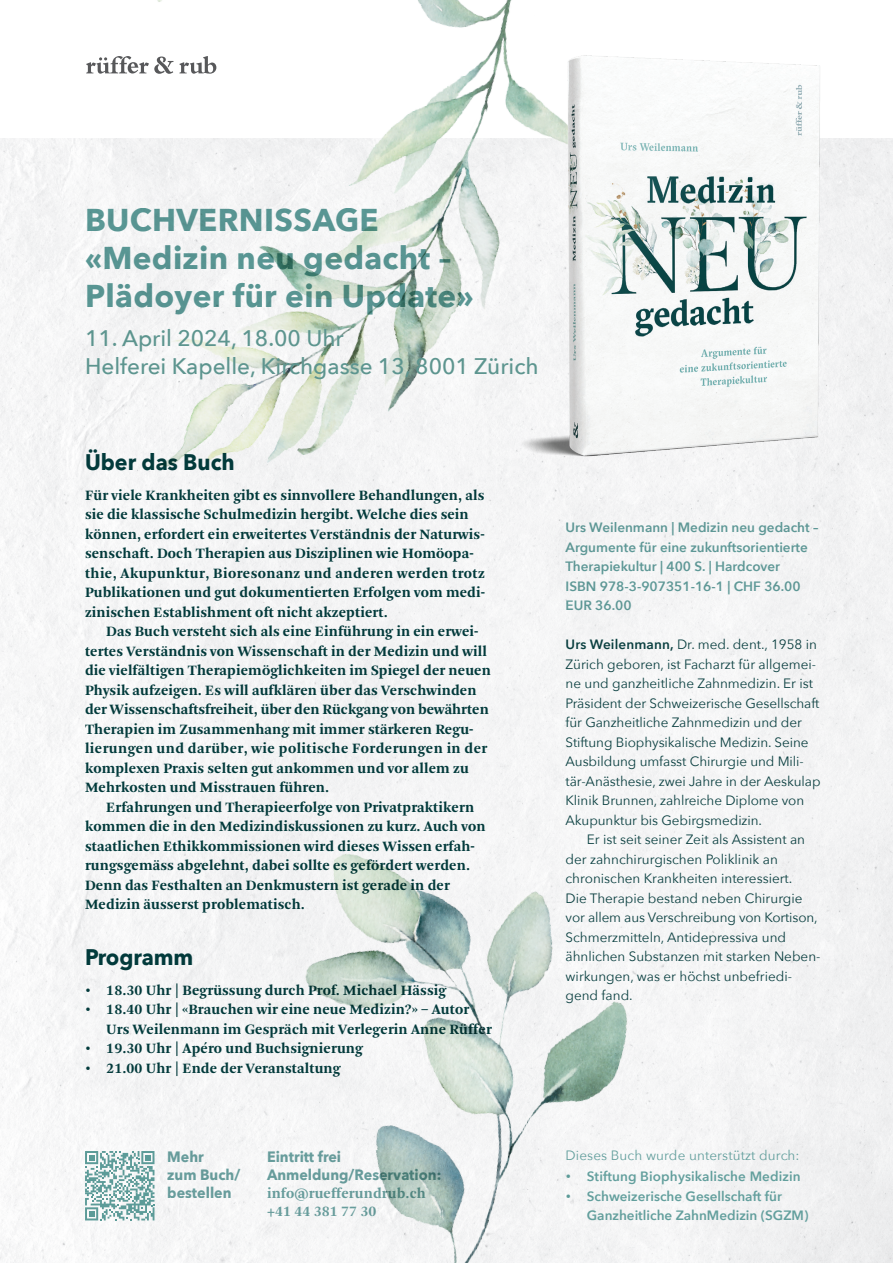
<style>
.page{position:relative;width:893px;height:1263px;background:#fff}
.page>*{position:absolute;margin:0;border:0;box-sizing:border-box;transform-origin:0 0}
.t1{font:700 31.5px/37.8px "Avenir Next";letter-spacing:.01em;color:#5c9b98}
.t2{font:500 22.5px/28.5px "Avenir Next";color:#5d958f}
.t3{font:700 22.5px "Avenir Next";color:#033d3e;scale:.95 1}
.t4{font:700 15px/19.5px "Arnhem";letter-spacing:.01em;color:#033d3e}
.t5{font:700 15px/18px "Avenir Next";color:#6ba2a1;scale:.95 1}
.t6{font:700 15px/18px "Arnhem";letter-spacing:.01em;color:#6ba2a1}
.t7{font:13.5px/19.5px "Avenir Next";letter-spacing:-.005em;color:#0c4344}
.t8{font:600 13.5px/19.5px "Avenir Next";color:#639f9d}
.t9{font:13.5px "Avenir Next";letter-spacing:.01em;color:#639f9d}
.s1{font-family:"Filo Pro";font-weight:400}
.s2{font-weight:600}
.s3{font-family:"Arnhem";font-weight:700;font-size:15px;color:#5c9b98}
</style>
<div class="page">
<div style="left:0;top:138px;width:893px;height:1125px;background:#f6f6f6"></div>
<img style="left:199px;top:589px;width:687px;height:674px">
<img style="left:10px;top:0;width:643px;height:643px">
<svg style="left:179px;top:56px;width:37px;height:18px"></svg>
<svg style="left:86px;top:56px;width:87px;height:18px"></svg>
<svg style="left:85px;top:1151px;width:69px;height:69px"></svg>
<img style="left:449px;top:23px;width:444px;height:461px">
<h1 class="t1" style="left:85px;top:201px;width:390px">BUCHVERNISSAGE «Medizin neu gedacht –<br>Plädoyer für ein Update»</h1>
<h2 class="t2" style="left:85px;top:325px;width:455px">11. April 2024, 18.00 Uhr<br>Helferei Kapelle, Kirchgasse 13, 8001 Zürich</h2>
<h2 class="t3" style="left:85px;top:442px;width:159px">Über das Buch</h2>
<p class="t4" style="left:85px;top:485px;width:401px">Für viele Krankheiten gibt es sinnvollere Behandlungen, als sie die klassische Schulmedizin hergibt. Welche dies sein können, erfordert ein erweitertes Verständnis der Naturwis&shy;senschaft. Doch Therapien aus Disziplinen wie Homöopa&shy;thie, Akupunktur, Bioresonanz und anderen werden trotz Publikationen und gut dokumentierten Erfolgen vom medi&shy;zinischen Establishment oft nicht akzeptiert.</p>
<p class="t4" style="left:85px;top:622px;width:407px;text-indent:21px">Das Buch versteht sich als eine Einführung in ein erwei&shy;tertes Verständnis von Wissenschaft in der Medizin und will die vielfältigen Therapiemöglichkeiten im Spiegel der neuen Physik aufzeigen. Es will aufklären über das Verschwinden der Wissenschaftsfreiheit, über den Rückgang von bewährten Therapien im Zusammenhang mit immer stärkeren Regu&shy;lierungen und darüber, wie politische Forderungen in der komplexen Praxis selten gut ankommen und vor allem zu Mehrkosten und Misstrauen führen.</p>
<p class="t4" style="left:85px;top:797px;width:402px;text-indent:21px">Erfahrungen und Therapieerfolge von Privatpraktikern kommen die in den Medizindiskussionen zu kurz. Auch von staatlichen Ethikkommissionen wird dieses Wissen erfah&shy;rungsgemäss abgelehnt, dabei sollte es gefördert werden.<br>Denn das Festhalten an Denkmustern ist gerade in der Medizin äusserst problematisch.</p>
<h2 class="t3" style="left:85px;top:937px;width:116px">Programm</h2>
<p class="t4" style="left:85px;top:980px;width:363px">• 18.30 Uhr <span class="s1">|</span> Begrüssung durch Prof. Michael Hässig</p>
<p class="t4" style="left:106px;top:1000px;width:387px;text-indent:-21px">• 18.40 Uhr <span class="s1">|</span> «Brauchen wir eine neue Medizin?» – Autor<br>Urs Weilenmann im Gespräch mit Verlegerin Anne Rüffer</p>
<p class="t4" style="left:85px;top:1039px;width:279px">• 19.30 Uhr <span class="s1">|</span> Apéro und Buchsignierung</p>
<p class="t4" style="left:85px;top:1058px;width:257px">• 21.00 Uhr <span class="s1">|</span> Ende der Veranstaltung</p>
<p class="t8" style="left:566px;top:517px;width:254px">Urs Weilenmann | Medizin neu gedacht –<br>Argumente für eine zukunftsorientierte<br>Therapiekultur | 400 S. | Hardcover<br>ISBN 978-3-907351-16-1 | CHF 36.00<br>EUR 36.00</p>
<p class="t7" style="left:566px;top:634px;width:257px"><span class="s2">Urs Weilenmann,</span> Dr. med. dent., 1958 in Zürich geboren, ist Facharzt für allgemei&shy;ne und ganzheitliche Zahnmedizin. Er ist Präsident der Schweizerische Gesellschaft für Ganzheitliche Zahnmedizin und der Stiftung Biophysikalische Medizin. Seine Ausbildung umfasst Chirurgie und Mili&shy;tär-Anästhesie, zwei Jahre in der Aeskulap Klinik Brunnen, zahlreiche Diplome von Akupunktur bis Gebirgsmedizin.</p>
<p class="t7" style="left:566px;top:829px;width:256px;text-indent:21px">Er ist seit seiner Zeit als Assistent an der zahnchirurgischen Poliklinik an chronischen Krankheiten interessiert.<br>Die Therapie bestand neben Chirurgie vor allem aus Verschreibung von Kortison, Schmerzmitteln, Antidepressiva und ähnlichen Substanzen mit starken Neben&shy;wirkungen, was er höchst unbefriedi&shy;gend fand.</p>
<p class="t5" style="left:267px;top:1147px;width:185px">Eintritt frei<br>Anmeldung/Reservation:</p>
<p class="t6" style="left:267px;top:1184px;width:160px">info@ruefferundrub.ch +41 44 381 77 30</p>
<p class="t5" style="left:167px;top:1147px;width:78px">Mehr<br>zum Buch/ bestellen</p>
<p class="t9" style="left:566px;top:1144px;width:236px">Dieses Buch wurde unterstützt durch:</p>
<p class="t8" style="left:566px;top:1167px;width:237px"><span class="s3">•</span> Stiftung Biophysikalische Medizin</p>
<p class="t8" style="left:587px;top:1186px;width:223px;text-indent:-21px"><span class="s3">•</span> Schweizerische Gesellschaft für<br>Ganzheitliche ZahnMedizin (SGZM)</p>
</div>
